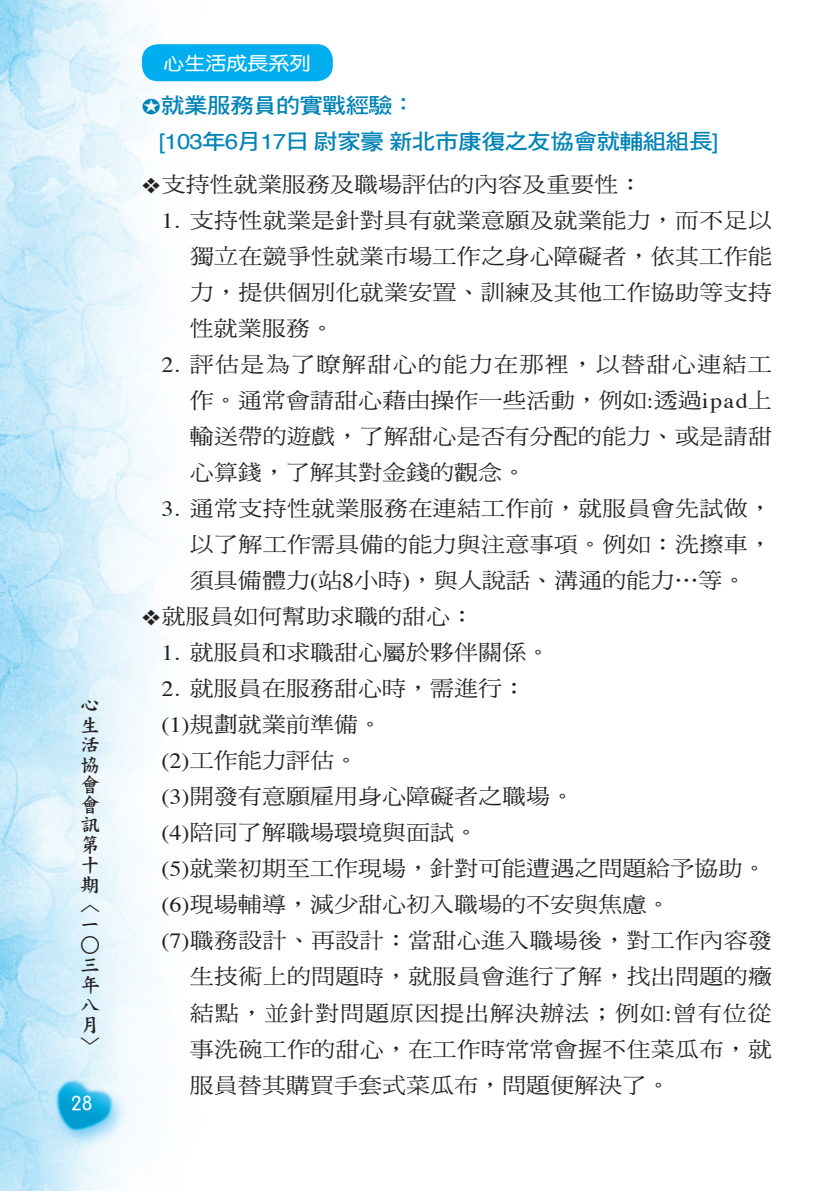
<style>
.page{position:relative;width:840px;height:1191px;background:#fff}
.page>*{position:absolute;margin:0;border:0;box-sizing:border-box;transform-origin:0 0}
._1{font:21.6px/36px "DF Ming Std W5";color:#231f20;text-align:justify;scale:1.11 1}
.小標{font:21.6px "DF Hei Std W7";letter-spacing:-.04em;color:#0083b6;scale:1.11 1}
.t1{font:20px/20px "DF Kai Shu Std W7";color:#231f20;text-align:justify}
.t2{font:20px "Vag";color:#fff}
.內文0{font:18.8px "DF Yuan Std W7";color:#fff;scale:1.11 1}
.s1{font-family:"Helvetica"}
.s2{font-family:"Times"}
</style>
<div class="page">
<img style="left:0;top:0;width:255px;height:1191px">
<div style="left:142px;top:44px;width:190px;height:37px;background:#00aeef;border-radius:16px"></div>
<p class="t1" style="left:80px;top:694px;width:21px">心生活協會會訊第十期〈一</p>
<p class="t1" style="left:100px;top:934px;width:21px;rotate:90deg">○</p>
<p class="t1" style="left:80px;top:954px;width:21px;text-align:left">三年八月〉</p>
<p class="t2" style="left:71px;top:1090px;width:23px">28</p>
<p class="內文0" style="left:163px;top:53px;width:134px">心生活成長系列</p>
<p class="小標" style="left:142px;top:94px;width:248px">✪就業服務員的實戰經驗：</p>
<p class="小標" style="left:159px;top:130px;width:505px"><span class="s1">[103</span>年<span class="s1">6</span>月<span class="s1">17</span>日尉家豪新北市康復之友協會就輔組組長<span class="s1">]</span></p>
<p class="_1" style="left:142px;top:166px;width:452px">❖支持性就業服務及職場評估的內容及重要性：</p>
<p class="_1" style="left:190px;top:202px;width:525px;text-indent:-28px"><span class="s2">1.</span> 支持性就業是針對具有就業意願及就業能力，而不足以獨立在競爭性就業市場工作之身心障礙者，依其工作能力，提供個別化就業安置、訓練及其他工作協助等支持性就業服務。</p>
<p class="_1" style="left:190px;top:346px;width:525px;text-indent:-28px"><span class="s2">2.</span> 評估是為了瞭解甜心的能力在那裡，以替甜心連結工作。通常會請甜心藉由操作一些活動，例如<span class="s2">:</span>透過<span class="s2">ipad</span>上輸送帶的遊戲，了解甜心是否有分配的能力、或是請甜心算錢，了解其對金錢的觀念。</p>
<p class="_1" style="left:190px;top:490px;width:525px;text-indent:-28px"><span class="s2">3.</span> 通常支持性就業服務在連結工作前，就服員會先試做，以了解工作需具備的能力與注意事項。例如：洗擦車，須具備體力<span class="s2">(</span>站<span class="s2">8</span>小時<span class="s2">)</span>，與人說話、溝通的能力⋯等。</p>
<p class="_1" style="left:142px;top:598px;width:301px">❖就服員如何幫助求職的甜心：</p>
<p class="_1" style="left:161px;top:634px;width:351px"><span class="s2">1.</span> 就服員和求職甜心屬於夥伴關係。</p>
<p class="_1" style="left:161px;top:670px;width:330px"><span class="s2">2.</span> 就服員在服務甜心時，需進行：</p>
<p class="_1" style="left:161px;top:706px;width:200px"><span class="s2">(1)</span> 規劃就業前準備。</p>
<p class="_1" style="left:161px;top:742px;width:178px"><span class="s2">(2)</span> 工作能力評估。</p>
<p class="_1" style="left:161px;top:778px;width:373px"><span class="s2">(3)</span> 開發有意願雇用身心障礙者之職場。</p>
<p class="_1" style="left:161px;top:814px;width:286px"><span class="s2">(4)</span> 陪同了解職場環境與面試。</p>
<p class="_1" style="left:161px;top:850px;width:546px"><span class="s2">(5)</span> 就業初期至工作現場，針對可能遭遇之問題給予協助。</p>
<p class="_1" style="left:161px;top:886px;width:459px"><span class="s2">(6)</span> 現場輔導，減少甜心初入職場的不安與焦慮。</p>
<p class="_1" style="left:190px;top:922px;width:525px;text-indent:-28px"><span class="s2">(7)</span> 職務設計、再設計：當甜心進入職場後，對工作內容發生技術上的問題時，就服員會進行了解，找出問題的癥結點，並針對問題原因提出解決辦法；例如<span class="s2">:</span>曾有位從事洗碗工作的甜心，在工作時常常會握不住菜瓜布，就服員替其購買手套式菜瓜布，問題便解決了。</p>
</div>
